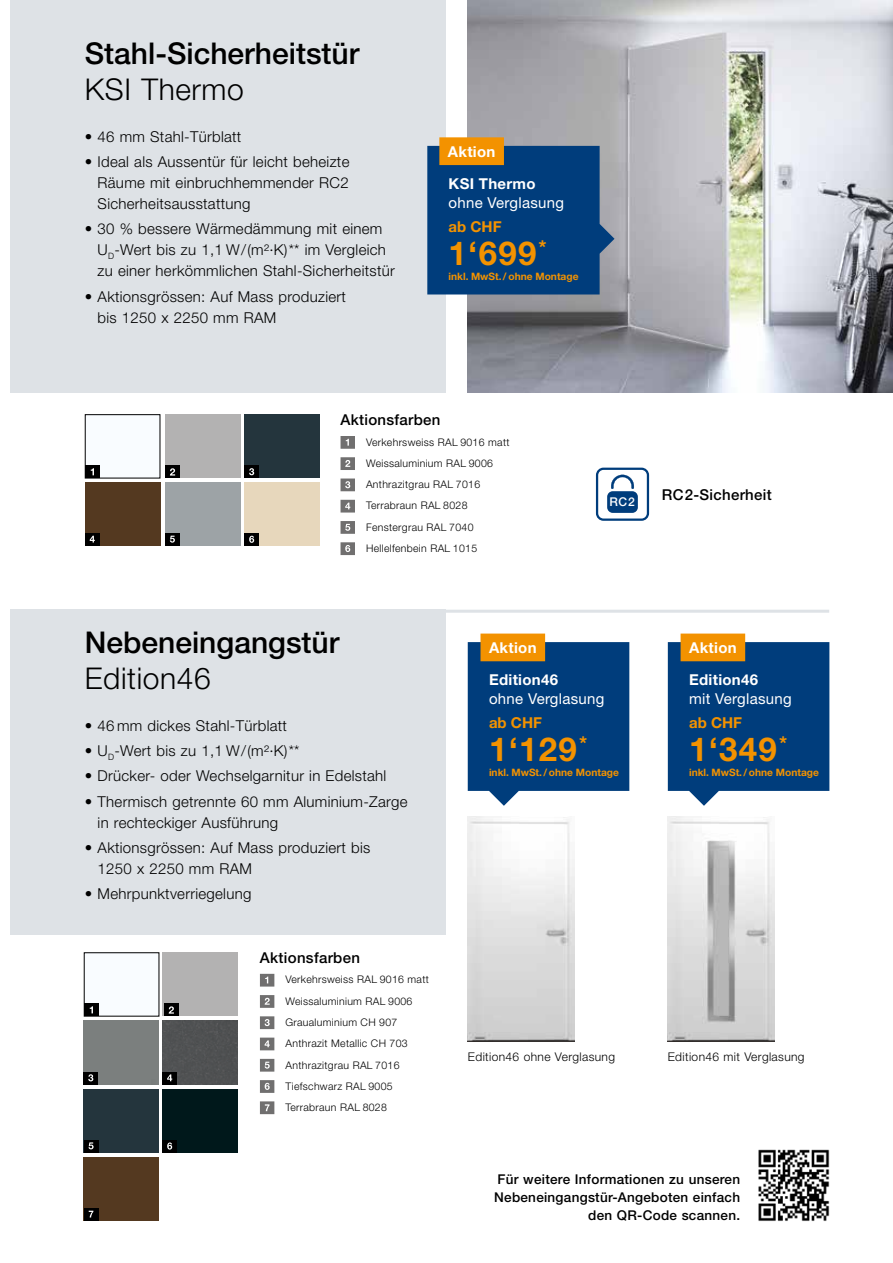
<style>
.page{position:relative;width:893px;height:1263px;background:#fff}
.page>*{position:absolute;margin:0;border:0;box-sizing:border-box;transform-origin:0 0}
.t1{font:700 33px "Hoermann Helvetica Neue";letter-spacing:.04em;color:#f39200}
.t2{font:500 30px "Hoermann Helvetica Neue";color:#000}
.t3{font:300 30px "Hoermann Helvetica Neue";letter-spacing:.02em;color:#000}
.t4{font:300 15px/21px "Hoermann Helvetica Neue";letter-spacing:.02em;color:#000}
.t5{font:700 15px/32px "Hoermann Helvetica Neue";letter-spacing:.02em;color:#fff}
.t6{font:15px "Hoermann Helvetica Neue Rm";letter-spacing:.02em;color:#fff}
.t7{font:500 15px "Hoermann Helvetica Neue";letter-spacing:.02em;color:#000}
.t8{font:700 15px "Hoermann Helvetica Neue";color:#f39200}
.t9{font:500 13.5px/18px "Hoermann Helvetica Neue";letter-spacing:.02em;color:#000;text-align:right}
.t10{font:300 12px "Hoermann Helvetica Neue";letter-spacing:.03em;color:#000}
.t11{font:500 12px "Hoermann Helvetica Neue";color:#fff}
.t12{font:300 10.5px/21.3px "Hoermann Helvetica Neue";letter-spacing:.03em;color:#000}
.t13{font:700 10.2px "Hoermann Helvetica Neue";color:#f39200}
</style>
<div class="page">
<div style="left:10px;top:610px;width:436px;height:325px;background:#dee2e6"></div>
<div style="left:10px;top:0;width:436px;height:393px;background:#dee2e6"></div>
<img style="left:468px;top:0;width:425px;height:393px">
<div style="left:596px;top:468px;width:53px;height:53px;border:2px solid #003d7c;border-radius:6px"></div>
<div style="left:607px;top:491px;width:31px;height:22px;background:#003d7c;border-radius:6px"></div>
<svg style="left:611px;top:475px;width:23px;height:14px"></svg>
<img style="left:468px;top:816px;width:106px;height:226px">
<img style="left:668px;top:816px;width:106px;height:226px">
<div style="left:84px;top:953px;width:75px;height:63px;background:#f9fcff"></div>
<div style="left:84px;top:1003px;width:15px;height:13px;background:#000"></div>
<svg style="left:90px;top:1006px;width:3px;height:7px"></svg>
<div style="left:162px;top:952px;width:76px;height:64px;background:#b3b2b2"></div>
<div style="left:164px;top:1003px;width:14px;height:13px;background:#000"></div>
<svg style="left:169px;top:1006px;width:5px;height:8px"></svg>
<div style="left:84px;top:1071px;width:14px;height:13px;background:#000"></div>
<svg style="left:88px;top:1074px;width:5px;height:7px"></svg>
<div style="left:162px;top:1020px;width:76px;height:64px;background:#505153"></div>
<div style="left:162px;top:1071px;width:15px;height:13px;background:#000"></div>
<svg style="left:167px;top:1074px;width:5px;height:7px"></svg>
<div style="left:84px;top:1089px;width:75px;height:63px;background:#24353d"></div>
<div style="left:84px;top:1139px;width:14px;height:13px;background:#000"></div>
<svg style="left:89px;top:1142px;width:5px;height:7px"></svg>
<div style="left:162px;top:1089px;width:76px;height:63px;background:#00181b"></div>
<div style="left:162px;top:1140px;width:15px;height:12px;background:#000"></div>
<svg style="left:167px;top:1142px;width:5px;height:7px"></svg>
<div style="left:84px;top:1157px;width:75px;height:63px;background:#543920"></div>
<div style="left:84px;top:1208px;width:14px;height:12px;background:#000"></div>
<svg style="left:89px;top:1211px;width:4px;height:6px"></svg>
<svg style="left:260px;top:974px;width:14px;height:12px"></svg>
<svg style="left:260px;top:995px;width:14px;height:13px"></svg>
<svg style="left:260px;top:1016px;width:14px;height:13px"></svg>
<svg style="left:260px;top:1037px;width:14px;height:13px"></svg>
<svg style="left:260px;top:1059px;width:14px;height:12px"></svg>
<svg style="left:260px;top:1080px;width:14px;height:13px"></svg>
<svg style="left:260px;top:1101px;width:14px;height:13px"></svg>
<img style="left:758px;top:1149px;width:72px;height:72px">
<hr style="left:44px;top:610px;width:785px;height:3px;background:#dee2e6">
<svg style="left:341px;top:436px;width:14px;height:13px"></svg>
<svg style="left:341px;top:457px;width:14px;height:13px"></svg>
<svg style="left:341px;top:478px;width:14px;height:13px"></svg>
<svg style="left:341px;top:500px;width:14px;height:12px"></svg>
<svg style="left:341px;top:521px;width:14px;height:13px"></svg>
<svg style="left:341px;top:542px;width:14px;height:13px"></svg>
<div style="left:85px;top:415px;width:75px;height:63px;background:#f9fcff"></div>
<div style="left:85px;top:414px;width:75px;height:64px;border:1px solid #000"></div>
<div style="left:85px;top:465px;width:15px;height:13px;background:#000"></div>
<svg style="left:91px;top:468px;width:3px;height:7px"></svg>
<div style="left:165px;top:414px;width:75px;height:64px;background:#b3b2b2"></div>
<div style="left:165px;top:465px;width:15px;height:13px;background:#000"></div>
<svg style="left:170px;top:468px;width:5px;height:7px"></svg>
<div style="left:244px;top:414px;width:76px;height:64px;background:#24353d"></div>
<div style="left:244px;top:465px;width:15px;height:13px;background:#000"></div>
<svg style="left:249px;top:468px;width:5px;height:7px"></svg>
<div style="left:85px;top:482px;width:75px;height:64px;background:#543920"></div>
<div style="left:85px;top:533px;width:14px;height:13px;background:#000"></div>
<svg style="left:90px;top:536px;width:5px;height:6px"></svg>
<div style="left:165px;top:482px;width:75px;height:64px;background:#9da3a6"></div>
<div style="left:165px;top:533px;width:15px;height:13px;background:#000"></div>
<svg style="left:170px;top:536px;width:5px;height:7px"></svg>
<div style="left:244px;top:482px;width:76px;height:64px;background:#e7d7bc"></div>
<div style="left:244px;top:533px;width:15px;height:13px;background:#000"></div>
<svg style="left:249px;top:536px;width:5px;height:7px"></svg>
<svg style="left:668px;top:633px;width:161px;height:173px;background:#2c5882"></svg>
<svg style="left:468px;top:633px;width:161px;height:173px;background:#2c5882"></svg>
<svg style="left:427px;top:137px;width:187px;height:157px;background:#204d79"></svg>
<h2 class="t2" style="left:85px;top:32px;width:276px">Stahl-Sicherheitstür</h2>
<h2 class="t3" style="left:85px;top:68px;width:161px">KSI Thermo</h2>
<p class="t4" style="left:85px;top:125px;width:158px">• 46 mm Stahl-Türblatt</p>
<p class="t4" style="left:98px;top:150px;width:253px;text-align:justify;text-indent:-13px">• Ideal als Aussentür für leicht beheizte Räume mit einbruchhemmender RC2<br>Sicherheitsausstattung</p>
<p class="t4" style="left:98px;top:218px;width:299px;text-indent:-13px">• 30 % bessere Wärmedämmung mit einem<br>U<sub>D</sub>-Wert bis zu 1,1 W/(m²·K)** im Vergleich zu einer herkömmlichen Stahl-Sicherheitstür</p>
<p class="t4" style="left:98px;top:285px;width:250px;text-indent:-13px">• Aktionsgrössen: Auf Mass produziert bis 1250 x 2250 mm RAM</p>
<p class="t5" style="left:448px;top:134px;width:89px">Aktion<br>KSI Thermo</p>
<p class="t6" style="left:449px;top:192px;width:117px">ohne Verglasung</p>
<p class="t8" style="left:449px;top:216px;width:55px">ab CHF</p>
<h1 class="t1" style="left:449px;top:230px;width:99px">1‘699<sup>*</sup></h1>
<p class="t13" style="left:449px;top:269px;width:131px">inkl. MwSt./ ohne Montage</p>
<p class="t7" style="left:341px;top:410px;width:102px">Aktionsfarben</p>
<p class="t12" style="left:366px;top:430px;width:145px">Verkehrsweiss RAL 9016 matt<br>Weissaluminium RAL 9006<br>Anthrazitgrau RAL 7016<br>Terrabraun RAL 8028<br>Fenstergrau RAL 7040<br>Hellelfenbein RAL 1015</p>
<p class="t11" style="left:610px;top:494px;width:27px">RC2</p>
<p class="t7" style="left:662px;top:484px;width:111px">RC2-Sicherheit</p>
<h2 class="t2" style="left:85px;top:621px;width:256px">Nebeneingangstür</h2>
<h2 class="t3" style="left:85px;top:657px;width:127px">Edition46</h2>
<p class="t4" style="left:85px;top:714px;width:204px">• 46 mm dickes Stahl-Türblatt</p>
<p class="t4" style="left:85px;top:739px;width:216px">• U<sub>D</sub>-Wert bis zu 1,1 W/(m²·K)**</p>
<p class="t4" style="left:85px;top:764px;width:303px">• Drücker- oder Wechselgarnitur in Edelstahl</p>
<p class="t4" style="left:98px;top:790px;width:312px;text-indent:-13px">• Thermisch getrennte 60 mm Aluminium-Zarge in rechteckiger Ausführung</p>
<p class="t4" style="left:98px;top:836px;width:274px;text-indent:-13px">• Aktionsgrössen: Auf Mass produziert bis<br>1250 x 2250 mm RAM</p>
<p class="t4" style="left:85px;top:882px;width:168px">• Mehrpunktverriegelung</p>
<p class="t5" style="left:489px;top:630px;width:49px">Aktion</p>
<p class="t5" style="left:489px;top:662px;width:71px">Edition46</p>
<p class="t6" style="left:489px;top:688px;width:117px">ohne Verglasung</p>
<p class="t8" style="left:489px;top:712px;width:55px">ab CHF</p>
<h1 class="t1" style="left:489px;top:726px;width:99px">1‘129<sup>*</sup></h1>
<p class="t13" style="left:489px;top:765px;width:131px">inkl. MwSt./ ohne Montage</p>
<p class="t5" style="left:689px;top:630px;width:49px">Aktion</p>
<p class="t5" style="left:689px;top:662px;width:71px">Edition46</p>
<p class="t6" style="left:689px;top:688px;width:104px">mit Verglasung</p>
<p class="t8" style="left:689px;top:712px;width:55px">ab CHF</p>
<h1 class="t1" style="left:689px;top:726px;width:99px">1‘349<sup>*</sup></h1>
<p class="t13" style="left:689px;top:765px;width:131px">inkl. MwSt./ ohne Montage</p>
<p class="t7" style="left:260px;top:947px;width:102px">Aktionsfarben</p>
<p class="t12" style="left:285px;top:968px;width:145px">Verkehrsweiss RAL 9016 matt<br>Weissaluminium RAL 9006<br>Graualuminium CH 907<br>Anthrazit Metallic CH 703<br>Anthrazitgrau RAL 7016<br>Tiefschwarz RAL 9005<br>Terrabraun RAL 8028</p>
<p class="t10" style="left:468px;top:1048px;width:149px">Edition46 ohne Verglasung</p>
<p class="t10" style="left:668px;top:1048px;width:138px">Edition46 mit Verglasung</p>
<p class="t9" style="left:494px;top:1170px;width:247px">Für weitere Informationen zu unseren<br>Nebeneingangstür-Angeboten einfach den QR-Code scannen.</p>
</div>
